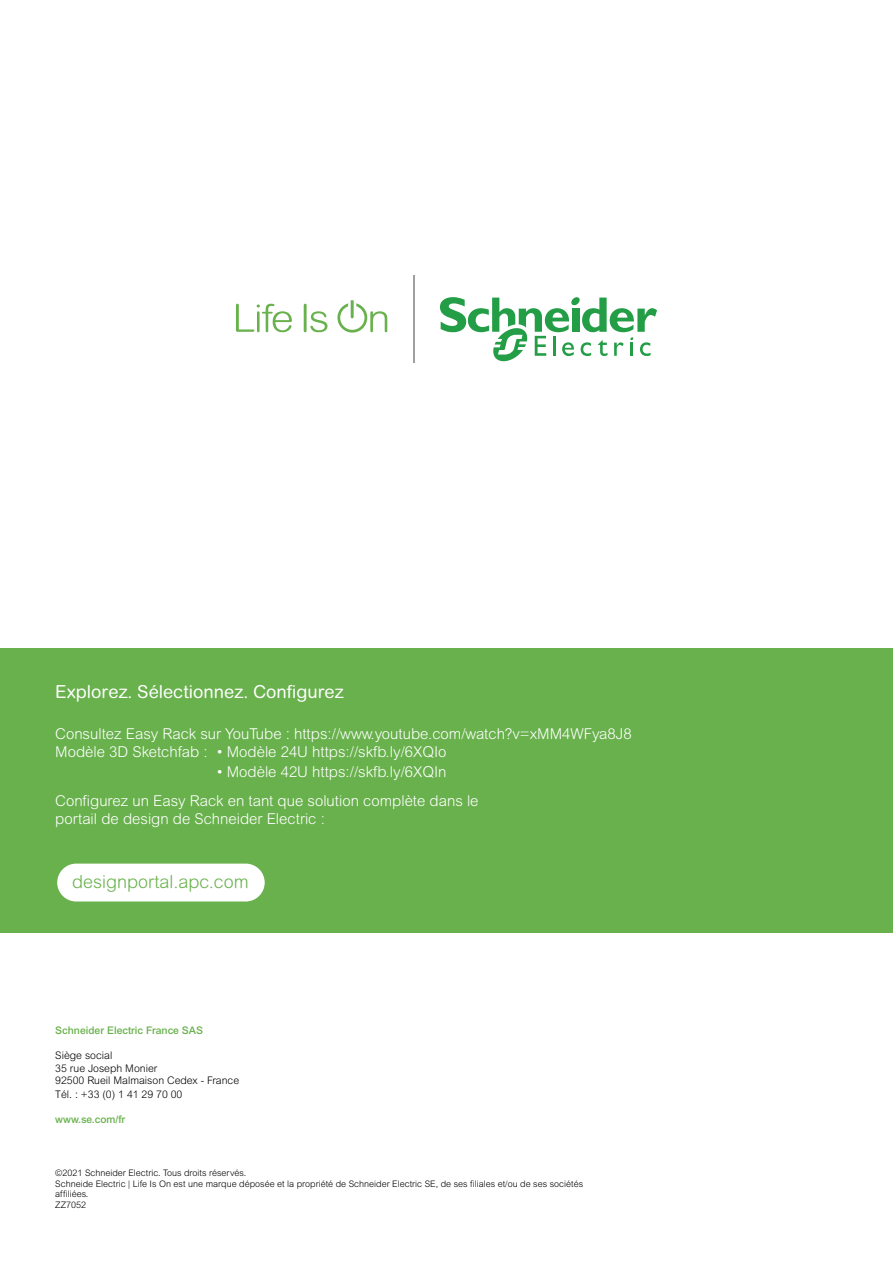
<style>
.page{position:relative;width:893px;height:1263px;background:#fff}
.page>*{position:absolute;margin:0;border:0;box-sizing:border-box;transform-origin:0 0}
.t1{font:18px "Arial Rounded MT Std";color:#fff}
.t2{font:300 18px "Arial Rounded MT Std";color:#68b14c}
.t3{font:300 15px/18px "Arial Rounded MT Std";color:#fff}
.t4{font:300 10.5px/12.9px "Arial MT Std";color:#000}
.t5{font:500 10.5px "Arial MT Std";color:#68b14c}
.t6{font:300 9px/10.5px "Arial MT Std";color:#000}
</style>
<div class="page">
<div style="left:0;top:648px;width:893px;height:285px;background:#68b14c"></div>
<svg style="left:236px;top:304px;width:56px;height:28px"></svg>
<svg style="left:304px;top:304px;width:23px;height:28px"></svg>
<svg style="left:337px;top:300px;width:50px;height:33px"></svg>
<svg style="left:440px;top:297px;width:217px;height:65px"></svg>
<hr style="left:413px;top:275px;width:1px;height:87px;background:#9fa0a3">
<div style="left:57px;top:864px;width:208px;height:37px;background:#fff;border-radius:19px"></div>
<p class="t1" style="left:55px;top:682px;width:290px">Explorez. Sélectionnez. Configurez</p>
<p class="t3" style="left:55px;top:725px;width:578px">Consultez Easy Rack sur YouTube : https://www.youtube.com/watch?v=xMM4WFya8J8<br>Modèle 3D Sketchfab : • Modèle 24U https://skfb.ly/6XQIo</p>
<p class="t3" style="left:217px;top:762px;width:231px">• Modèle 42U https://skfb.ly/6XQIn</p>
<p class="t3" style="left:55px;top:792px;width:425px">Configurez un Easy Rack en tant que solution complète dans le portail de design de Schneider Electric :</p>
<p class="t2" style="left:72px;top:871px;width:178px">designportal.apc.com</p>
<p class="t5" style="left:55px;top:1024px;width:150px">Schneider Electric France SAS</p>
<p class="t4" style="left:55px;top:1049px;width:185px">Siège social<br>35 rue Joseph Monier<br>92500 Rueil Malmaison Cedex - France<br>Tél. : +33 (0) 1 41 29 70 00</p>
<p class="t5" style="left:55px;top:1113px;width:72px">www.se.com/fr</p>
<p class="t6" style="left:55px;top:1168px;width:529px">©2021 Schneider Electric. Tous droits réservés.<br>Schneide Electric | Life Is On est une marque déposée et la propriété de Schneider Electric SE, de ses filiales et/ou de ses sociétés affiliées.<br>ZZ7052</p>
</div>
